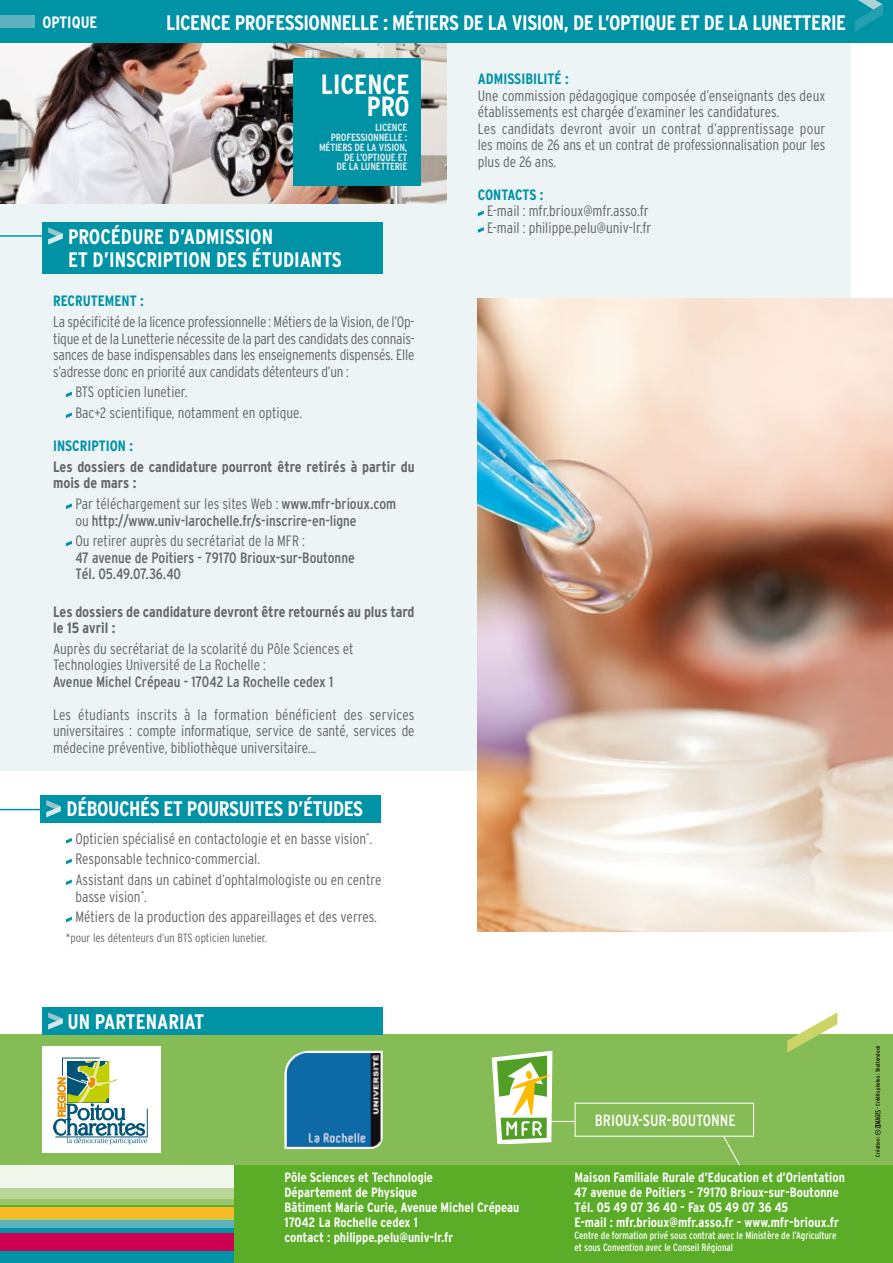
<style>
.page{position:relative;width:893px;height:1263px;background:#fff}
.page>*{position:absolute;margin:0;border:0;box-sizing:border-box;transform-origin:0 0}
.t1{font:700 condensed 27.75px/22.5px "Interstate";color:#fff;text-align:right}
.t2{font:700 condensed 21px "Interstate";letter-spacing:-.02em;color:#fff}
.t3{font:700 condensed 21px/22.5px "Interstate";color:#fff}
.t4{font:700 condensed 16.5px "Interstate";color:#fff}
.t5{font:condensed 16.2px "Interstate";color:#fff}
.t6{font:300 condensed 15px/16.5px "Interstate";color:#646567}
.t7{font:condensed 15px/16.5px "Interstate";color:#646567}
.t8{font:700 condensed 15px/16.5px "Interstate";color:#646567}
.t9{font:700 condensed 15px "Interstate";color:#0092a5}
.t10{font:700 condensed 13.5px/15px "Interstate";color:#fff}
.t11{font:300 condensed 12px "Interstate";color:#646567}
.t12{font:condensed 10.5px/12px "Interstate";color:#fff;scale:.94 1}
.t13{font:700 condensed 10.5px/9.8px "Interstate";letter-spacing:-.02em;color:#d7e9ec;text-align:right}
.t14{font:condensed 5.7px "Interstate";color:#000}
.s1{font-weight:300}
</style>
<div class="page">
<div style="left:0;top:1035px;width:893px;height:130px;background:#86bc55"></div>
<div style="left:575px;top:1103px;width:179px;height:34px;border:1px solid #fff"></div>
<svg style="left:722px;top:1135px;width:23px;height:30px"></svg>
<svg style="left:492px;top:1051px;width:83px;height:93px"></svg>
<div style="left:43px;top:1007px;width:340px;height:28px;background:#0092a5"></div>
<svg style="left:48px;top:1012px;width:15px;height:17px"></svg>
<div style="left:0;top:32px;width:850px;height:739px;background:#ecf4f5"></div>
<img style="left:0;top:43px;width:446px;height:160px">
<div style="left:0;top:0;width:893px;height:43px;background:#0092a5"></div>
<div style="left:0;top:15px;width:34px;height:13px;background:#61b1be"></div>
<div style="left:0;top:1165px;width:893px;height:98px;background:#5bac26"></div>
<div style="left:0;top:1212px;width:234px;height:51px;background:#c4ce4f"></div>
<div style="left:0;top:1208px;width:234px;height:10px;background:#faba25"></div>
<div style="left:0;top:1170px;width:234px;height:35px;background:#98c56b"></div>
<div style="left:0;top:1166px;width:234px;height:33px;background:#b9d698"></div>
<div style="left:0;top:1165px;width:234px;height:23px;background:#f2f7ec"></div>
<div style="left:0;top:1232px;width:234px;height:20px;background:#cd0050"></div>
<div style="left:0;top:1220px;width:234px;height:11px;background:#61b1be"></div>
<div style="left:0;top:1254px;width:234px;height:9px;background:#0092a5"></div>
<div style="left:0;top:1228px;width:234px;height:5px;background:#0092a5"></div>
<hr style="left:0;top:1251px;width:234px;height:4px;background:#0092a5">
<svg style="left:787px;top:1012px;width:50px;height:40px"></svg>
<svg style="left:66px;top:392px;width:6px;height:5px"></svg>
<svg style="left:66px;top:412px;width:6px;height:6px"></svg>
<svg style="left:66px;top:503px;width:6px;height:6px"></svg>
<svg style="left:66px;top:541px;width:6px;height:5px"></svg>
<svg style="left:478px;top:211px;width:6px;height:5px"></svg>
<svg style="left:478px;top:227px;width:6px;height:6px"></svg>
<div style="left:43px;top:222px;width:340px;height:51px;background:#0092a5"></div>
<svg style="left:48px;top:227px;width:15px;height:18px"></svg>
<hr style="left:0;top:235px;width:48px;height:2px;background:#0092a5">
<svg style="left:875px;top:1110px;width:5px;height:25px"></svg>
<svg style="left:284px;top:1051px;width:99px;height:98px"></svg>
<img style="left:287px;top:1053px;width:94px;height:94px">
<div style="left:43px;top:1047px;width:118px;height:106px;background:#fff"></div>
<svg style="left:53px;top:1057px;width:95px;height:87px"></svg>
<svg style="left:66px;top:838px;width:6px;height:6px"></svg>
<svg style="left:66px;top:859px;width:6px;height:5px"></svg>
<svg style="left:66px;top:879px;width:6px;height:6px"></svg>
<svg style="left:66px;top:917px;width:6px;height:5px"></svg>
<div style="left:41px;top:795px;width:340px;height:27px;background:#0092a5"></div>
<svg style="left:46px;top:800px;width:15px;height:17px"></svg>
<hr style="left:0;top:809px;width:46px;height:1px;background:#0092a5">
<img style="left:478px;top:299px;width:415px;height:632px">
<div style="left:293px;top:58px;width:128px;height:127px;background:#0092a5"></div>
<svg style="left:855px;top:0;width:27px;height:32px"></svg>
<p class="t4" style="left:43px;top:13px;width:56px">OPTIQUE</p>
<h2 class="t2" style="left:166px;top:11px;width:681px">LICENCE PROFESSIONNELLE : MÉTIERS DE LA VISION, DE L’OPTIQUE ET DE LA LUNETTERIE</h2>
<h1 class="t1" style="left:321px;top:73px;width:90px">LICENCE<br>PRO</h1>
<p class="t13" style="left:319px;top:123px;width:90px">LICENCE<br>PROFESSIONNELLE :<br>MÉTIERS DE LA VISION,<br>DE L’OPTIQUE ET<br>DE LA LUNETTERIE</p>
<h2 class="t3" style="left:68px;top:225px;width:275px">PROCÉDURE D’ADMISSION<br>ET D’INSCRIPTION DES ÉTUDIANTS</h2>
<p class="t9" style="left:53px;top:293px;width:92px">RECRUTEMENT :</p>
<p class="t6" style="left:53px;top:313px;width:363px;text-align:justify">La spécificité de la licence professionnelle : Métiers de la Vision, de l’Op&shy;tique et de la Lunetterie nécessite de la part des candidats des connais&shy;sances de base indispensables dans les enseignements dispensés. Elle s’adresse donc en priorité aux candidats détenteurs d’un :</p>
<p class="t6" style="left:75px;top:382px;width:228px;line-height:20.7px">BTS opticien lunetier.<br>Bac+2 scientifique, notamment en optique.</p>
<p class="t9" style="left:53px;top:437px;width:82px">INSCRIPTION :</p>
<p class="t8" style="left:53px;top:458px;width:363px">Les dossiers de candidature pourront être retirés à partir du mois de mars :</p>
<p class="t7" style="left:75px;top:495px;width:322px"><span class="s1">Par téléchargement sur les sites Web :</span> www.mfr-brioux.com <span class="s1">ou</span> http://www.univ-larochelle.fr/s-inscrire-en-ligne</p>
<p class="t6" style="left:75px;top:533px;width:231px">Ou retirer auprès du secrétariat de la MFR :</p>
<p class="t7" style="left:75px;top:549px;width:281px">47 avenue de Poitiers - 79170 Brioux-sur-Boutonne<br>Tél. 05.49.07.36.40</p>
<p class="t8" style="left:53px;top:603px;width:363px">Les dossiers de candidature devront être retournés au plus tard le 15 avril :</p>
<p class="t6" style="left:53px;top:640px;width:302px">Auprès du secrétariat de la scolarité du Pôle Sciences et<br>Technologies Université de La Rochelle :</p>
<p class="t7" style="left:53px;top:673px;width:282px">Avenue Michel Crépeau - 17042 La Rochelle cedex 1</p>
<p class="t6" style="left:53px;top:706px;width:363px;text-align:justify">Les étudiants inscrits à la formation bénéficient des services universitaires : compte informatique, service de santé, services de médecine préventive, bibliothèque universitaire…</p>
<h2 class="t2" style="left:67px;top:797px;width:298px">DÉBOUCHÉS ET POURSUITES D’ÉTUDES</h2>
<p class="t6" style="left:75px;top:828px;width:308px;line-height:20.7px">Opticien spécialisé en contactologie et en basse vision<sup>*</sup>.<br>Responsable technico-commercial.<br>Assistant dans un cabinet d’ophtalmologiste ou en centre</p>
<p class="t6" style="left:75px;top:886px;width:303px;line-height:20.7px">basse vision<sup>*</sup>.<br>Métiers de la production des appareillages et des verres.</p>
<p class="t11" style="left:66px;top:931px;width:203px">*pour les détenteurs d’un BTS opticien lunetier.</p>
<h2 class="t3" style="left:67px;top:1010px;width:138px">UN PARTENARIAT</h2>
<p class="t9" style="left:478px;top:71px;width:93px">ADMISSIBILITÉ :</p>
<p class="t6" style="left:478px;top:87px;width:349px">Une commission pédagogique composée d’enseignants des deux établissements est chargée d’examiner les candidatures.<br>Les candidats devront avoir un contrat d’apprentissage pour les moins de 26 ans et un contrat de professionnalisation pour les plus de 26 ans.</p>
<p class="t9" style="left:478px;top:186px;width:67px">CONTACTS :</p>
<p class="t6" style="left:487px;top:203px;width:166px">E-mail : mfr.brioux@mfr.asso.fr<br>E-mail : philippe.pelu@univ-lr.fr</p>
<p class="t5" style="left:595px;top:1111px;width:142px">BRIOUX-SUR-BOUTONNE</p>
<p class="t10" style="left:284px;top:1169px;width:236px">Pôle Sciences et Technologie<br>Département de Physique<br>Bâtiment Marie Curie, Avenue Michel Crépeau<br>17042 La Rochelle cedex 1<br>contact : philippe.pelu@univ-lr.fr</p>
<p class="t10" style="left:575px;top:1169px;width:272px">Maison Familiale Rurale d’Education et d’Orientation 47 avenue de Poitiers - 79170 Brioux-sur-Boutonne Tél. 05 49 07 36 40 - Fax 05 49 07 36 45<br>E-mail : mfr.brioux@mfr.asso.fr - www.mfr-brioux.fr</p>
<p class="t12" style="left:575px;top:1229px;width:280px">Centre de formation privé sous contrat avec le Ministère de l’Agriculture et sous Convention avec le Conseil Régional</p>
<p class="t14" style="left:875px;top:1109px;width:65px;rotate:-90deg">- Crédits photos : Shutterstock</p>
<p class="t14" style="left:875px;top:1156px;width:22px;rotate:-90deg">Création :</p>
</div>
